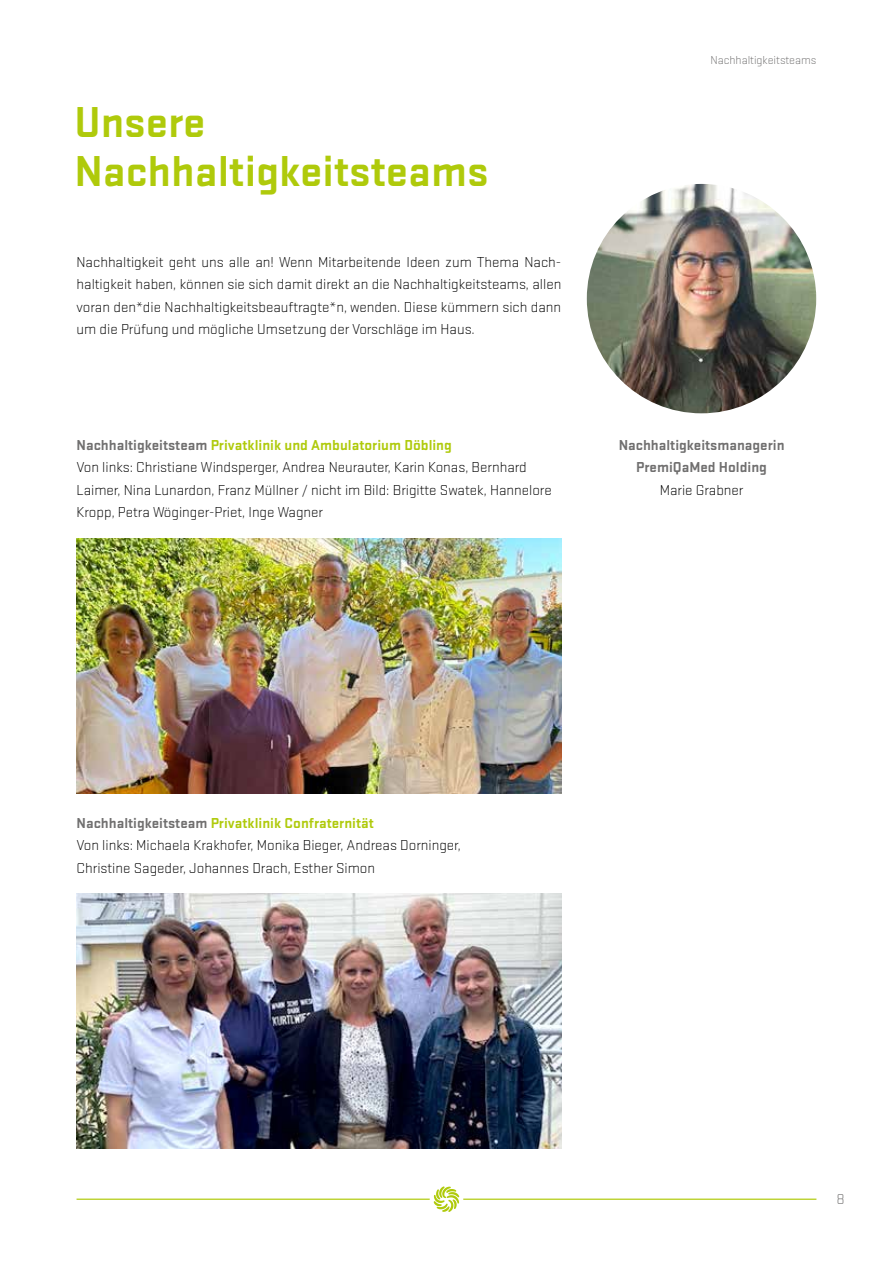
<style>
.page{position:relative;width:893px;height:1263px;background:#fff}
.page>*{position:absolute;margin:0;border:0;box-sizing:border-box;transform-origin:0 0}
.t1{font:700 45px/49.5px "Stratum 2";color:#afca0b}
.t2{font:300 15px/22.5px "Stratum 2";color:#000}
.t3{font:700 15px/22.5px "Stratum 2";color:#706f6f;text-align:center}
.t4{font:300 15px "Stratum 2";color:#706f6f}
.t5{font:300 12px "Stratum 2";color:#706f6f}
.s1{font-weight:700;color:#706f6f}
.s2{font-weight:700;color:#afca0b}
</style>
<div class="page">
<hr style="left:77px;top:1198px;width:739px;height:2px;background:#afca0b">
<div style="left:430px;top:1182px;width:33px;height:34px;background:#fff;border-radius:50%"></div>
<svg style="left:434px;top:1186px;width:25px;height:26px"></svg>
<img style="left:587px;top:184px;width:229px;height:229px;border-radius:115px">
<img style="left:77px;top:538px;width:484px;height:255px">
<img style="left:77px;top:893px;width:484px;height:255px">
<h1 class="t1" style="left:74px;top:95px;width:416px">Unsere<br>Nachhaltigkeitsteams</h1>
<p class="t2" style="left:77px;top:250px;width:486px;text-align:justify">Nachhaltigkeit geht uns alle an! Wenn Mitarbeitende Ideen zum Thema Nach&shy;haltigkeit haben, können sie sich damit direkt an die Nachhaltigkeitsteams, allen voran den*die Nachhaltigkeitsbeauftragte*n, wenden. Diese kümmern sich dann um die Prüfung und mögliche Umsetzung der Vorschläge im Haus.</p>
<p class="t2" style="left:77px;top:433px;width:477px"><span class="s1">Nachhaltigkeitsteam</span> <span class="s2">Privatklinik und Ambulatorium Döbling<br></span>Von links: Christiane Windsperger, Andrea Neurauter, Karin Konas, Bernhard Laimer, Nina Lunardon, Franz Müllner / nicht im Bild: Brigitte Swatek, Hannelore Kropp, Petra Wöginger-Priet, Inge Wagner</p>
<p class="t5" style="left:710px;top:53px;width:108px">Nachhaltigkeitsteams</p>
<p class="t3" style="left:619px;top:432px;width:167px">Nachhaltigkeitsmanagerin<br>PremiQaMed Holding</p>
<p class="t2" style="left:660px;top:478px;width:85px">Marie Grabner</p>
<p class="t2" style="left:77px;top:811px;width:386px"><span class="s1">Nachhaltigkeitsteam</span> <span class="s2">Privatklinik Confraternität<br></span>Von links: Michaela Krakhofer, Monika Bieger, Andreas Dorninger,<br>Christine Sageder, Johannes Drach, Esther Simon</p>
<p class="t4" style="left:836px;top:1190px;width:10px">8</p>
</div>
